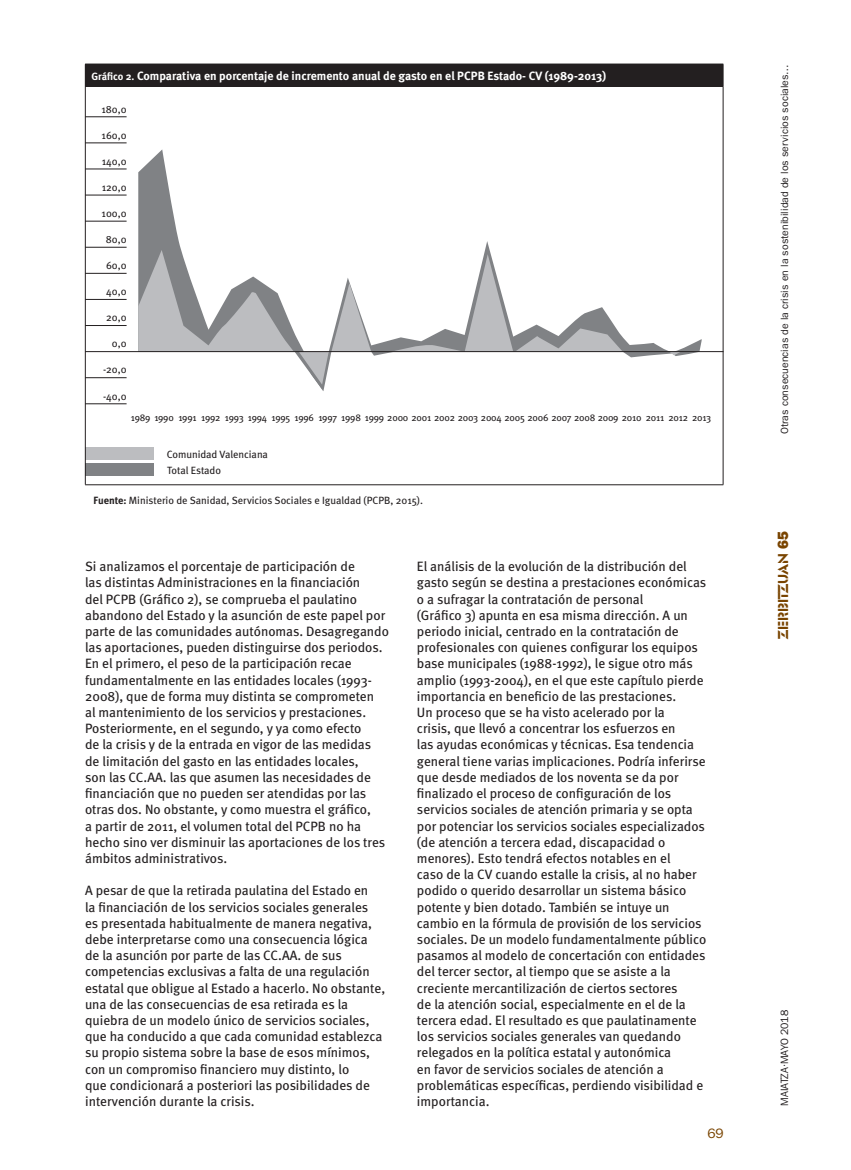
<style>
.page{position:relative;width:851px;height:1170px;background:#fff}
.page>*{position:absolute;margin:0;border:0;box-sizing:border-box;transform-origin:0 0}
.t1{font:15px "Glaser Ste D";color:#794400}
.Texto{font:13.5px/16.2px "Meta";color:#231f20}
.t2{font:13.5px "Franklin Gothic IT Cby BT";color:#794400}
.GrafTIT{font:700 12px "Meta";color:#fff}
.t3{font:10.5px "Franklin Gothic";color:#231f20}
.GrafFuente{font:10.5px "Meta";color:#231f20}
.GrafTXT{font:10.5px "Meta";color:#231f20}
.Texto-2{font:10.5px "Meta";letter-spacing:-.005em;color:#231f20}
.t4{font:10.5px "Franklin Gothic IT Cby BT";color:#231f20}
.GrafTXT-2{font:9.75px "Meta";letter-spacing:-.02em;color:#231f20}
.s1{font-size:10.5px}
.s2{font-weight:700}
.s3{font-family:"Franklin Gothic";font-weight:800}
</style>
<div class="page">
<svg style="left:138px;top:149px;width:43px;height:101px;fill:#808285"></svg>
<svg style="left:371px;top:241px;width:331px;height:116px"></svg>
<div style="left:85px;top:463px;width:68px;height:12px;background:#808285"></div>
<div style="left:85px;top:447px;width:68px;height:12px;background:#bcbdc0"></div>
<hr style="left:85px;top:169px;width:41px;height:1px;background:#231f20">
<hr style="left:85px;top:221px;width:41px;height:1px;background:#231f20">
<hr style="left:85px;top:195px;width:41px;height:1px;background:#231f20">
<hr style="left:85px;top:247px;width:41px;height:1px;background:#231f20">
<hr style="left:85px;top:273px;width:41px;height:1px;background:#231f20">
<hr style="left:85px;top:299px;width:41px;height:1px;background:#231f20">
<hr style="left:85px;top:325px;width:41px;height:1px;background:#231f20">
<hr style="left:85px;top:116px;width:41px;height:1px;background:#231f20">
<hr style="left:85px;top:143px;width:41px;height:1px;background:#231f20">
<hr style="left:85px;top:377px;width:41px;height:1px;background:#231f20">
<hr style="left:85px;top:403px;width:41px;height:1px;background:#231f20">
<svg style="left:391px;top:254px;width:231px;height:97px"></svg>
<svg style="left:138px;top:250px;width:233px;height:141px"></svg>
<svg style="left:669px;top:352px;width:11px;height:3px"></svg>
<hr style="left:85px;top:351px;width:638px;height:1px;background:#231f20">
<div style="left:85px;top:64px;width:638px;height:23px;background:#231f20"></div>
<hr style="left:85px;top:87px;width:1px;height:397px;background:#231f20">
<hr style="left:722px;top:87px;width:1px;height:397px;background:#231f20">
<hr style="left:85px;top:484px;width:638px;height:1px;background:#231f20">
<p class="GrafTIT" style="left:91px;top:69px;width:516px"><span class="s1">Gráfico 2.</span> Comparativa en porcentaje de incremento anual de gasto en el PCPB Estado- CV (1989-2013)</p>
<p class="GrafTXT" style="left:101px;top:103px;width:27px">180,0</p>
<p class="GrafTXT" style="left:102px;top:129px;width:26px">160,0</p>
<p class="GrafTXT" style="left:102px;top:155px;width:26px">140,0</p>
<p class="GrafTXT" style="left:102px;top:181px;width:26px">120,0</p>
<p class="GrafTXT" style="left:102px;top:207px;width:26px">100,0</p>
<p class="GrafTXT" style="left:106px;top:233px;width:22px">80,0</p>
<p class="GrafTXT" style="left:106px;top:259px;width:22px">60,0</p>
<p class="GrafTXT" style="left:106px;top:285px;width:22px">40,0</p>
<p class="GrafTXT" style="left:106px;top:311px;width:22px">20,0</p>
<p class="GrafTXT" style="left:112px;top:337px;width:16px">0,0</p>
<p class="GrafTXT" style="left:103px;top:363px;width:25px">-20,0</p>
<p class="GrafTXT" style="left:103px;top:389px;width:25px">-40,0</p>
<p class="GrafTXT-2" style="left:131px;top:412px;width:44px">1989 1990</p>
<p class="GrafTXT-2" style="left:178px;top:412px;width:20px">1991</p>
<p class="GrafTXT-2" style="left:201px;top:412px;width:511px">1992 1993 1994 1995 1996 1997 1998 1999 2000 2001 2002 2003 2004 2005 2006 2007 2008 2009 2010 2011 2012 2013</p>
<p class="Texto-2" style="left:167px;top:448px;width:103px">Comunidad Valenciana</p>
<p class="Texto-2" style="left:167px;top:464px;width:55px">Total Estado</p>
<p class="GrafFuente" style="left:94px;top:494px;width:331px"><span class="s2">Fuente:</span> Ministerio de Sanidad, Servicios Sociales e Igualdad (PCPB, 2015).</p>
<p class="Texto" style="left:85px;top:558px;width:305px">Si analizamos el porcentaje de participación de<br>las distintas Administraciones en la financiación<br>del PCPB (Gráfico 2), se comprueba el paulatino abandono del Estado y la asunción de este papel por parte de las comunidades autónomas. Desagregando las aportaciones, pueden distinguirse dos periodos.<br>En el primero, el peso de la participación recae fundamentalmente en las entidades locales (1993- 2008), que de forma muy distinta se comprometen<br>al mantenimiento de los servicios y prestaciones.<br>Posteriormente, en el segundo, y ya como efecto<br>de la crisis y de la entrada en vigor de las medidas<br>de limitación del gasto en las entidades locales,<br>son las CC.AA. las que asumen las necesidades de financiación que no pueden ser atendidas por las otras dos. No obstante, y como muestra el gráfico,<br>a partir de 2011, el volumen total del PCPB no ha hecho sino ver disminuir las aportaciones de los tres ámbitos administrativos.</p>
<p class="Texto" style="left:85px;top:882px;width:301px">A pesar de que la retirada paulatina del Estado en<br>la financiación de los servicios sociales generales<br>es presentada habitualmente de manera negativa, debe interpretarse como una consecuencia lógica de la asunción por parte de las CC.AA. de sus competencias exclusivas a falta de una regulación estatal que obligue al Estado a hacerlo. No obstante, una de las consecuencias de esa retirada es la quiebra de un modelo único de servicios sociales, que ha conducido a que cada comunidad establezca su propio sistema sobre la base de esos mínimos, con un compromiso financiero muy distinto, lo<br>que condicionará a posteriori las posibilidades de intervención durante la crisis.</p>
<p class="Texto" style="left:417px;top:558px;width:291px">El análisis de la evolución de la distribución del gasto según se destina a prestaciones económicas o a sufragar la contratación de personal<br>(Gráfico 3) apunta en esa misma dirección. A un periodo inicial, centrado en la contratación de profesionales con quienes configurar los equipos base municipales (1988-1992), le sigue otro más amplio (1993-2004), en el que este capítulo pierde importancia en beneficio de las prestaciones.<br>Un proceso que se ha visto acelerado por la<br>crisis, que llevó a concentrar los esfuerzos en<br>las ayudas económicas y técnicas. Esa tendencia general tiene varias implicaciones. Podría inferirse que desde mediados de los noventa se da por finalizado el proceso de configuración de los servicios sociales de atención primaria y se opta por potenciar los servicios sociales especializados (de atención a tercera edad, discapacidad o menores). Esto tendrá efectos notables en el<br>caso de la CV cuando estalle la crisis, al no haber podido o querido desarrollar un sistema básico potente y bien dotado. También se intuye un cambio en la fórmula de provisión de los servicios sociales. De un modelo fundamentalmente público pasamos al modelo de concertación con entidades del tercer sector, al tiempo que se asiste a la creciente mercantilización de ciertos sectores<br>de la atención social, especialmente en el de la tercera edad. El resultado es que paulatinamente los servicios sociales generales van quedando relegados en la política estatal y autonómica<br>en favor de servicios sociales de atención a problemáticas específicas, perdiendo visibilidad e importancia.</p>
<p class="t2" style="left:707px;top:1125px;width:18px">69</p>
<p class="t3" style="left:778px;top:434px;width:371px;rotate:-90deg">Otras consecuencias de la crisis en la sostenibilidad de los servicios sociales…</p>
<p class="t1" style="left:774px;top:639px;width:110px;rotate:-90deg">ZERBITZUAN <span class="s3">65</span></p>
<p class="t4" style="left:778px;top:1105px;width:97px;rotate:-90deg">MAIATZA·MAYO 2018</p>
</div>
